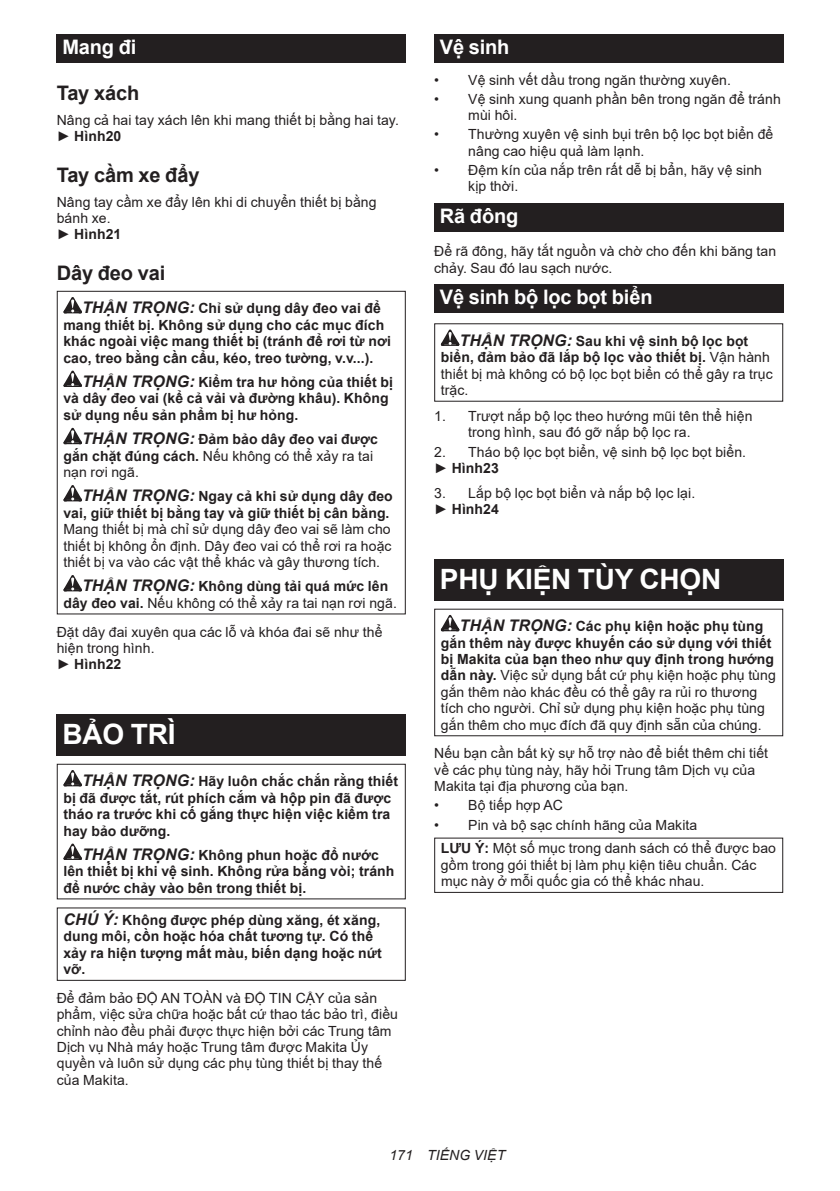
<style>
.page{position:relative;width:840px;height:1191px;background:#fff}
.page>*{position:absolute;margin:0;border:0;box-sizing:border-box;transform-origin:0 0}
.t1{font:700 28px "Arial";letter-spacing:-.01em;color:#fff}
.t2{font:700 20px "Arial";letter-spacing:-.01em;color:#fff}
.t3{font:700 20px "Arial";letter-spacing:-.01em;color:#231f20}
.t4{font:14px/16.4px "Arial";letter-spacing:.005em;color:#231f20}
.t5{font:700 14px/16.4px "Arial";letter-spacing:.005em;color:#231f20}
.t6{font:italic 14px "Arial";letter-spacing:.005em;color:#231f20}
.s1{font-weight:700}
.s2{font-style:italic;font-size:16px}
.s3{font-weight:400}
.s4{font-weight:700;font-style:italic;font-size:16px}
</style>
<div class="page">
<div style="left:57px;top:34px;width:348px;height:29px;background:#231f20"></div>
<svg style="left:63px;top:297px;width:19px;height:16px"></svg>
<svg style="left:63px;top:370px;width:19px;height:17px"></svg>
<svg style="left:63px;top:428px;width:19px;height:16px"></svg>
<svg style="left:63px;top:485px;width:19px;height:16px"></svg>
<svg style="left:63px;top:575px;width:19px;height:16px"></svg>
<div style="left:57px;top:291px;width:348px;height:323px;border:1px solid #231f20"></div>
<div style="left:57px;top:714px;width:348px;height:41px;background:#231f20"></div>
<svg style="left:63px;top:770px;width:19px;height:16px"></svg>
<svg style="left:63px;top:843px;width:19px;height:17px"></svg>
<div style="left:57px;top:763px;width:348px;height:136px;border:1px solid #231f20"></div>
<div style="left:434px;top:34px;width:348px;height:29px;background:#231f20"></div>
<div style="left:434px;top:203px;width:348px;height:28px;background:#231f20"></div>
<div style="left:434px;top:284px;width:348px;height:28px;background:#231f20"></div>
<svg style="left:440px;top:329px;width:19px;height:17px"></svg>
<div style="left:434px;top:559px;width:348px;height:41px;background:#231f20"></div>
<svg style="left:440px;top:615px;width:19px;height:16px"></svg>
<div style="left:434px;top:837px;width:348px;height:56px;border:1px solid #231f20"></div>
<h2 class="t2" style="left:62px;top:33px;width:76px">Mang đi</h2>
<h2 class="t3" style="left:57px;top:79px;width:84px">Tay xách</h2>
<p class="t4" style="left:57px;top:112px;width:343px">Nâng cả hai tay xách lên khi mang thiết bị bằng hai tay. ► <span class="s1">Hình20</span></p>
<h2 class="t3" style="left:57px;top:161px;width:144px">Tay cầm xe đẩy</h2>
<p class="t4" style="left:57px;top:193px;width:321px">Nâng tay cầm xe đẩy lên khi di chuyển thiết bị bằng bánh xe.<br>► <span class="s1">Hình21</span></p>
<h2 class="t3" style="left:57px;top:259px;width:110px">Dây đeo vai</h2>
<p class="t5" style="left:63px;top:300px;width:329px;text-indent:19px"><span class="s2">THẬN TRỌNG:</span> Chỉ sử dụng dây đeo vai để mang thiết bị. Không sử dụng cho các mục đích khác ngoài việc mang thiết bị (tránh để rơi từ nơi cao, treo bằng cần cẩu, kéo, treo tường, v.v...).</p>
<p class="t5" style="left:63px;top:374px;width:331px;text-indent:19px"><span class="s2">THẬN TRỌNG:</span> Kiểm tra hư hỏng của thiết bị và dây đeo vai (kể cả vải và đường khâu). Không sử dụng nếu sản phẩm bị hư hỏng.</p>
<p class="t5" style="left:63px;top:431px;width:316px;text-indent:19px"><span class="s2">THẬN TRỌNG:</span> Đảm bảo dây đeo vai được gắn chặt đúng cách. <span class="s3">Nếu không có thể xảy ra tai nạn rơi ngã.</span></p>
<p class="t5" style="left:63px;top:488px;width:331px;text-align:right"><span class="s2">THẬN TRỌNG:</span> Ngay cả khi sử dụng dây đeo vai, giữ thiết bị bằng tay và giữ thiết bị cân bằng.</p>
<p class="t4" style="left:63px;top:521px;width:329px;text-align:justify">Mang thiết bị mà chỉ sử dụng dây đeo vai sẽ làm cho thiết bị không ổn định. Dây đeo vai có thể rơi ra hoặc thiết bị va vào các vật thể khác và gây thương tích.</p>
<p class="t5" style="left:63px;top:578px;width:335px;text-indent:19px"><span class="s2">THẬN TRỌNG:</span> Không dùng tải quá mức lên dây đeo vai. <span class="s3">Nếu không có thể xảy ra tai nạn rơi ngã.</span></p>
<p class="t4" style="left:57px;top:623px;width:327px">Đặt dây đai xuyên qua các lỗ và khóa đai sẽ như thể hiện trong hình.<br>► <span class="s1">Hình22</span></p>
<h1 class="t1" style="left:62px;top:715px;width:114px">BẢO TRÌ</h1>
<p class="t5" style="left:63px;top:773px;width:336px;text-indent:19px"><span class="s2">THẬN TRỌNG:</span> Hãy luôn chắc chắn rằng thiết bị đã được tắt, rút phích cắm và hộp pin đã được tháo ra trước khi cố gắng thực hiện việc kiểm tra hay bảo dưỡng.</p>
<p class="t5" style="left:63px;top:847px;width:332px;text-indent:19px"><span class="s2">THẬN TRỌNG:</span> Không phun hoặc đổ nước lên thiết bị khi vệ sinh. Không rửa bằng vòi; tránh để nước chảy vào bên trong thiết bị.</p>
<p class="t5" style="left:63px;top:912px;width:320px"><span class="s2">CHÚ Ý:</span> Không được phép dùng xăng, ét xăng, dung môi, cồn hoặc hóa chất tương tự. Có thể xảy ra hiện tượng mất màu, biến dạng hoặc nứt vỡ.</p>
<p class="t4" style="left:57px;top:989px;width:342px">Để đảm bảo ĐỘ AN TOÀN và ĐỘ TIN CẬY của sản phẩm, việc sửa chữa hoặc bất cứ thao tác bảo trì, điều chỉnh nào đều phải được thực hiện bởi các Trung tâm Dịch vụ Nhà máy hoặc Trung tâm được Makita Ủy quyền và luôn sử dụng các phụ tùng thiết bị thay thế của Makita.</p>
<h2 class="t2" style="left:439px;top:33px;width:71px">Vệ sinh</h2>
<p class="t4" style="left:434px;top:71px;width:298px">• Vệ sinh vết dầu trong ngăn thường xuyên.</p>
<p class="t4" style="left:468px;top:91px;width:314px;text-indent:-34px">• Vệ sinh xung quanh phần bên trong ngăn để tránh mùi hôi.</p>
<p class="t4" style="left:468px;top:126px;width:306px;text-indent:-34px">• Thường xuyên vệ sinh bụi trên bộ lọc bọt biển để nâng cao hiệu quả làm lạnh.</p>
<p class="t4" style="left:468px;top:162px;width:295px;text-indent:-34px">• Đệm kín của nắp trên rất dễ bị bẩn, hãy vệ sinh kịp thời.</p>
<h2 class="t2" style="left:439px;top:202px;width:80px">Rã đông</h2>
<p class="t4" style="left:434px;top:243px;width:343px">Để rã đông, hãy tắt nguồn và chờ cho đến khi băng tan chảy. Sau đó lau sạch nước.</p>
<h2 class="t2" style="left:439px;top:283px;width:214px">Vệ sinh bộ lọc bọt biển</h2>
<p class="t4" style="left:440px;top:333px;width:333px;text-indent:19px"><span class="s4">THẬN TRỌNG:</span> <span class="s1">Sau khi vệ sinh bộ lọc bọt biển, đảm bảo đã lắp bộ lọc vào thiết bị.</span> Vận hành thiết bị mà không có bộ lọc bọt biển có thể gây ra trục trặc.</p>
<p class="t4" style="left:468px;top:408px;width:285px;text-indent:-34px">1. Trượt nắp bộ lọc theo hướng mũi tên thể hiện trong hình, sau đó gỡ nắp bộ lọc ra.</p>
<p class="t4" style="left:434px;top:443px;width:313px">2. Tháo bộ lọc bọt biển, vệ sinh bộ lọc bọt biển. ► <span class="s1">Hình23</span></p>
<p class="t4" style="left:434px;top:484px;width:262px">3. Lắp bộ lọc bọt biển và nắp bộ lọc lại. ► <span class="s1">Hình24</span></p>
<h1 class="t1" style="left:439px;top:559px;width:283px">PHỤ KIỆN TÙY CHỌN</h1>
<p class="t4" style="left:440px;top:618px;width:336px;text-indent:19px"><span class="s4">THẬN TRỌNG:</span> <span class="s1">Các phụ kiện hoặc phụ tùng gắn thêm này được khuyến cáo sử dụng với thiết bị Makita của bạn theo như quy định trong hướng dẫn này.</span> Việc sử dụng bất cứ phụ kiện hoặc phụ tùng gắn thêm nào khác đều có thể gây ra rủi ro thương tích cho người. Chỉ sử dụng phụ kiện hoặc phụ tùng gắn thêm cho mục đích đã quy định sẵn của chúng.</p>
<p class="t4" style="left:434px;top:745px;width:335px">Nếu bạn cần bất kỳ sự hỗ trợ nào để biết thêm chi tiết về các phụ tùng này, hãy hỏi Trung tâm Dịch vụ của<br>Makita tại địa phương của bạn.</p>
<p class="t4" style="left:434px;top:797px;width:130px">• Bộ tiếp hợp AC</p>
<p class="t4" style="left:440px;top:812px;width:336px;line-height:23.8px;text-indent:-7px">• Pin và bộ sạc chính hãng của Makita<br><span class="s1">LƯU Ý:</span> Một số mục trong danh sách có thể được bao</p>
<p class="t4" style="left:440px;top:856px;width:317px">gồm trong gói thiết bị làm phụ kiện tiêu chuẩn. Các mục này ở mỗi quốc gia có thể khác nhau.</p>
<p class="t6" style="left:389px;top:1146px;width:117px">171 TIẾNG VIỆT</p>
</div>
